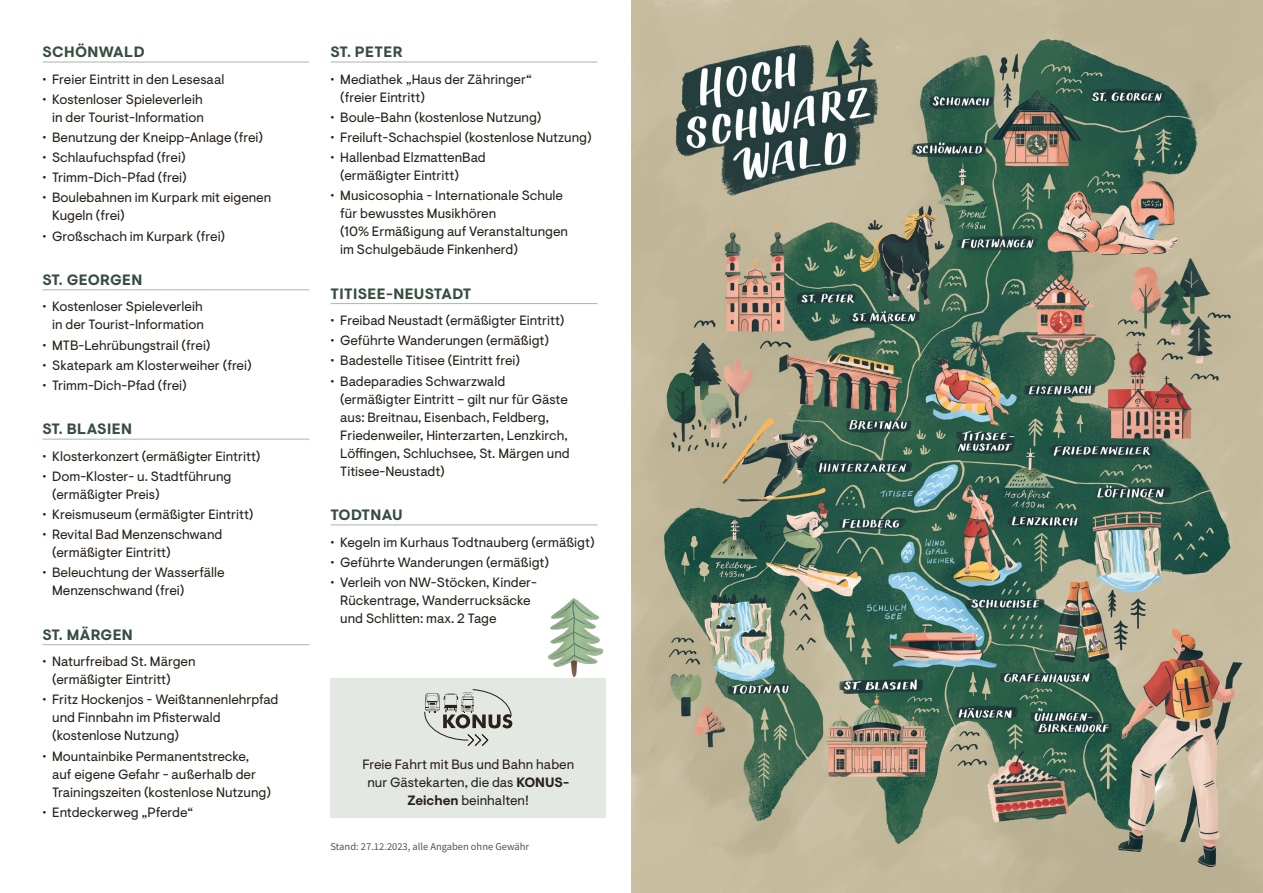
<style>
.page{position:relative;width:1263px;height:893px;background:#fff}
.page>*{position:absolute;margin:0;border:0;box-sizing:border-box;transform-origin:0 0}
.t1{font:700 15px "Visuelt Pro";letter-spacing:.025em;color:#364d41}
.t2{font:700 15px "Visuelt Pro";letter-spacing:.005em;color:#364d41}
.t3{font:13.5px/18px "Visuelt Pro";color:#29211a}
.t4{font:10.5px "Source Sans Variable";color:#55524e}
.s1{font-weight:700}
</style>
<div class="page">
<hr style="left:43px;top:644px;width:266px;height:1px;background:#b3beb1">
<hr style="left:331px;top:303px;width:266px;height:1px;background:#b3beb1">
<hr style="left:331px;top:61px;width:266px;height:2px;background:#b3beb1">
<hr style="left:43px;top:439px;width:266px;height:1px;background:#b3beb1">
<hr style="left:331px;top:524px;width:266px;height:1px;background:#b3beb1">
<hr style="left:43px;top:61px;width:266px;height:2px;background:#b3beb1">
<hr style="left:43px;top:289px;width:266px;height:1px;background:#b3beb1">
<div style="left:331px;top:678px;width:275px;height:139px;background:#e4e8e3"></div>
<img style="left:631px;top:0;width:632px;height:893px">
<svg style="left:424px;top:689px;width:88px;height:57px"></svg>
<img style="left:548px;top:598px;width:56px;height:78px">
<p class="t1" style="left:43px;top:43px;width:104px">SCHÖNWALD</p>
<p class="t3" style="left:43px;top:70px;width:184px">• Freier Eintritt in den Lesesaal</p>
<p class="t3" style="left:43px;top:91px;width:163px;text-align:right">• Kostenloser Spieleverleih in der Tourist-Information</p>
<p class="t3" style="left:43px;top:129px;width:222px">• Benutzung der Kneipp-Anlage (frei)</p>
<p class="t3" style="left:43px;top:149px;width:145px">• Schlaufuchspfad (frei)</p>
<p class="t3" style="left:43px;top:169px;width:146px">• Trimm-Dich-Pfad (frei)</p>
<p class="t3" style="left:52px;top:189px;width:221px;text-indent:-10px">• Boulebahnen im Kurpark mit eigenen<br>Kugeln (frei)</p>
<p class="t3" style="left:43px;top:227px;width:184px">• Großschach im Kurpark (frei)</p>
<p class="t1" style="left:43px;top:271px;width:101px">ST. GEORGEN</p>
<p class="t3" style="left:43px;top:298px;width:163px;text-align:right">• Kostenloser Spieleverleih in der Tourist-Information</p>
<p class="t3" style="left:43px;top:336px;width:170px">• MTB-Lehrübungstrail (frei)</p>
<p class="t3" style="left:43px;top:356px;width:211px">• Skatepark am Klosterweiher (frei)</p>
<p class="t3" style="left:43px;top:377px;width:146px">• Trimm-Dich-Pfad (frei)</p>
<p class="t1" style="left:43px;top:420px;width:91px">ST. BLASIEN</p>
<p class="t3" style="left:43px;top:448px;width:220px">• Klosterkonzert (ermäßigter Eintritt)</p>
<p class="t3" style="left:52px;top:468px;width:181px;text-indent:-10px">• Dom-Kloster- u. Stadtführung (ermäßigter Preis)</p>
<p class="t3" style="left:43px;top:506px;width:213px">• Kreismuseum (ermäßigter Eintritt)</p>
<p class="t3" style="left:52px;top:526px;width:172px;text-indent:-10px">• Revital Bad Menzenschwand (ermäßigter Eintritt)</p>
<p class="t3" style="left:52px;top:564px;width:174px;text-indent:-10px">• Beleuchtung der Wasserfälle<br>Menzenschwand (frei)</p>
<p class="t1" style="left:43px;top:626px;width:92px">ST. MÄRGEN</p>
<p class="t3" style="left:52px;top:653px;width:145px;text-indent:-10px">• Naturfreibad St. Märgen (ermäßigter Eintritt)</p>
<p class="t3" style="left:52px;top:691px;width:228px;text-indent:-10px">• Fritz Hockenjos - Weißtannenlehrpfad und Finnbahn im Pfisterwald (kostenlose Nutzung)</p>
<p class="t3" style="left:52px;top:747px;width:220px;text-indent:-10px">• Mountainbike Permanentstrecke, auf eigene Gefahr - außerhalb der<br>Trainingszeiten (kostenlose Nutzung)</p>
<p class="t3" style="left:43px;top:803px;width:152px">• Entdeckerweg „Pferde“</p>
<p class="t1" style="left:331px;top:43px;width:74px">ST. PETER</p>
<p class="t3" style="left:340px;top:70px;width:193px;text-indent:-10px">• Mediathek „Haus der Zähringer“ (freier Eintritt)</p>
<p class="t3" style="left:331px;top:109px;width:212px">• Boule-Bahn (kostenlose Nutzung)</p>
<p class="t3" style="left:331px;top:129px;width:262px">• Freiluft-Schachspiel (kostenlose Nutzung)</p>
<p class="t3" style="left:340px;top:149px;width:147px;text-indent:-10px">• Hallenbad ElzmattenBad (ermäßigter Eintritt)</p>
<p class="t3" style="left:340px;top:187px;width:229px;text-indent:-10px">• Musicosophia - Internationale Schule für bewusstes Musikhören<br>(10% Ermäßigung auf Veranstaltungen im Schulgebäude Finkenherd)</p>
<p class="t1" style="left:331px;top:285px;width:142px">TITISEE-NEUSTADT</p>
<p class="t3" style="left:331px;top:312px;width:235px">• Freibad Neustadt (ermäßigter Eintritt)</p>
<p class="t3" style="left:331px;top:332px;width:220px">• Geführte Wanderungen (ermäßigt)</p>
<p class="t3" style="left:331px;top:352px;width:191px">• Badestelle Titisee (Eintritt frei)</p>
<p class="t3" style="left:340px;top:372px;width:231px;text-indent:-10px">• Badeparadies Schwarzwald (ermäßigter Eintritt – gilt nur für Gäste aus: Breitnau, Eisenbach, Feldberg, Friedenweiler, Hinterzarten, Lenzkirch, Löffingen, Schluchsee, St. Märgen und Titisee-Neustadt)</p>
<p class="t2" style="left:331px;top:506px;width:74px">TODTNAU</p>
<p class="t3" style="left:331px;top:533px;width:266px">• Kegeln im Kurhaus Todtnauberg (ermäßigt)</p>
<p class="t3" style="left:331px;top:553px;width:220px">• Geführte Wanderungen (ermäßigt)</p>
<p class="t3" style="left:340px;top:574px;width:198px;text-indent:-10px">• Verleih von NW-Stöcken, Kinder-<br>Rückentrage, Wanderrucksäcke und Schlitten: max. 2 Tage</p>
<p class="t3" style="left:362px;top:755px;width:213px;text-align:center">Freie Fahrt mit Bus und Bahn haben nur Gästekarten, die das <span class="s1">KONUS-<br>Zeichen</span> beinhalten!</p>
<p class="t4" style="left:331px;top:841px;width:200px">Stand: 27.12.2023, alle Angaben ohne Gewähr</p>
</div>
